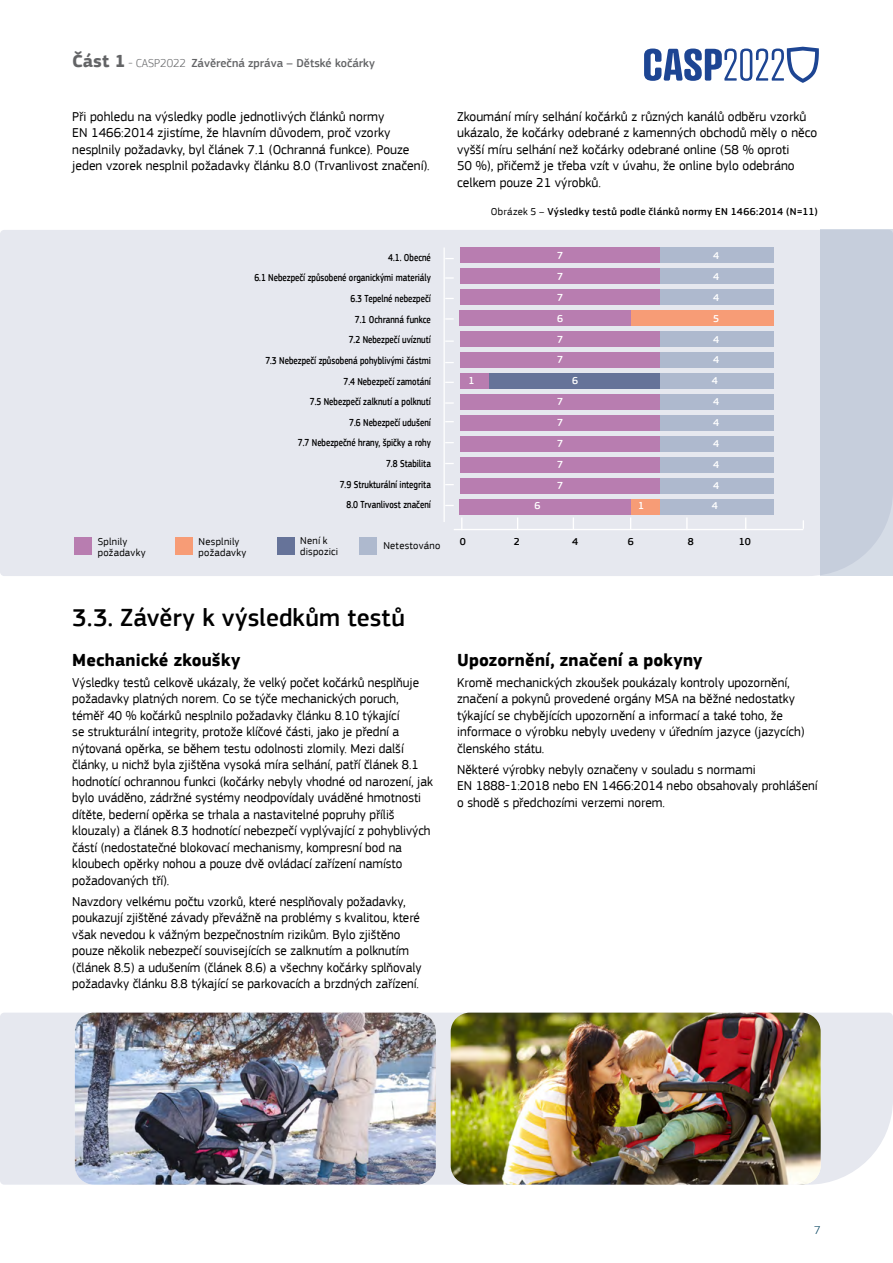
<style>
.page{position:relative;width:893px;height:1263px;background:#fff}
.page>*{position:absolute;margin:0;border:0;box-sizing:border-box;transform-origin:0 0}
.t1{font:500 25.5px "EC Square Sans Pro";letter-spacing:.005em;color:#000}
.t2{font:700 18px "EC Square Sans Pro";letter-spacing:.01em;color:#000}
.t3{font:13.5px/16.5px "EC Square Sans Pro";color:#000}
.t4{font:500 12px "EC Square Sans Pro";color:#636466}
.t5{font:300 12px "EC Square Sans Pro";color:#02405d}
.t6{font:500 10.5px/20.7px "EC Square Sans Pro";color:#000;text-align:right;scale:.81 1}
.t7{font:10.5px/10.5px "EC Square Sans Pro";letter-spacing:.025em;color:#000}
.t8{font:500 10.5px "EC Square Sans Pro";letter-spacing:.025em;color:#000}
.t9{font:500 10.5px "EC Square Sans Pro";color:#fff}
.t10{font:500 10.5px "EC Square Sans Pro";color:#000}
.s1{font-weight:700;font-size:18px}
.s2{font-weight:300}
.s3{font-weight:400}
</style>
<div class="page">
<div style="left:0;top:230px;width:821px;height:346px;background:#e6e8ef"></div>
<div style="left:660px;top:248px;width:114px;height:15px;background:#aeb9ce"></div>
<div style="left:660px;top:269px;width:114px;height:15px;background:#aeb9ce"></div>
<div style="left:660px;top:290px;width:114px;height:15px;background:#aeb9ce"></div>
<div style="left:660px;top:332px;width:114px;height:15px;background:#aeb9ce"></div>
<div style="left:660px;top:353px;width:114px;height:15px;background:#aeb9ce"></div>
<div style="left:660px;top:373px;width:114px;height:16px;background:#aeb9ce"></div>
<div style="left:660px;top:394px;width:114px;height:15px;background:#aeb9ce"></div>
<div style="left:660px;top:415px;width:114px;height:15px;background:#aeb9ce"></div>
<div style="left:660px;top:436px;width:114px;height:15px;background:#aeb9ce"></div>
<div style="left:660px;top:457px;width:114px;height:15px;background:#aeb9ce"></div>
<div style="left:660px;top:478px;width:114px;height:15px;background:#aeb9ce"></div>
<div style="left:660px;top:499px;width:114px;height:15px;background:#aeb9ce"></div>
<div style="left:488px;top:373px;width:171px;height:16px;background:#667399"></div>
<div style="left:631px;top:311px;width:143px;height:15px;background:#f79c76"></div>
<div style="left:631px;top:499px;width:28px;height:15px;background:#f79c76"></div>
<div style="left:460px;top:248px;width:199px;height:15px;background:#b87db0"></div>
<div style="left:460px;top:269px;width:199px;height:15px;background:#b87db0"></div>
<div style="left:460px;top:290px;width:199px;height:15px;background:#b87db0"></div>
<div style="left:460px;top:311px;width:171px;height:15px;background:#b87db0"></div>
<div style="left:460px;top:332px;width:199px;height:15px;background:#b87db0"></div>
<div style="left:460px;top:353px;width:199px;height:15px;background:#b87db0"></div>
<div style="left:460px;top:373px;width:28px;height:16px;background:#b87db0"></div>
<div style="left:460px;top:394px;width:199px;height:15px;background:#b87db0"></div>
<div style="left:460px;top:415px;width:199px;height:15px;background:#b87db0"></div>
<div style="left:460px;top:436px;width:199px;height:15px;background:#b87db0"></div>
<div style="left:460px;top:457px;width:199px;height:15px;background:#b87db0"></div>
<div style="left:460px;top:478px;width:199px;height:15px;background:#b87db0"></div>
<div style="left:460px;top:499px;width:171px;height:15px;background:#b87db0"></div>
<svg style="left:461px;top:517px;width:1px;height:12px"></svg>
<svg style="left:517px;top:517px;width:1px;height:12px"></svg>
<svg style="left:573px;top:517px;width:1px;height:12px"></svg>
<svg style="left:630px;top:517px;width:1px;height:12px"></svg>
<svg style="left:686px;top:517px;width:2px;height:12px"></svg>
<svg style="left:745px;top:517px;width:1px;height:12px"></svg>
<hr style="left:454px;top:529px;width:349px;height:1px;background:#fff">
<div style="left:75px;top:537px;width:17px;height:17px;background:#b87db0"></div>
<div style="left:175px;top:537px;width:17px;height:17px;background:#f79c76"></div>
<div style="left:277px;top:537px;width:17px;height:17px;background:#667399"></div>
<div style="left:359px;top:537px;width:17px;height:17px;background:#aeb9ce"></div>
<hr style="left:443px;top:248px;width:2px;height:274px;background:#fff">
<svg style="left:445px;top:277px;width:9px;height:2px"></svg>
<svg style="left:445px;top:318px;width:9px;height:2px"></svg>
<svg style="left:445px;top:340px;width:9px;height:2px"></svg>
<svg style="left:445px;top:402px;width:9px;height:2px"></svg>
<div style="left:821px;top:230px;width:72px;height:346px;background:#c6cedc"></div>
<div style="left:0;top:1013px;width:893px;height:172px;background:#e6e8ef"></div>
<img style="left:75px;top:1012px;width:361px;height:173px">
<img style="left:451px;top:1012px;width:370px;height:173px">
<svg style="left:644px;top:47px;width:175px;height:36px"></svg>
<p class="t4" style="left:72px;top:56px;width:304px"><span class="s1">Část 1</span> <span class="s2">- CASP2022</span> Závěrečná zpráva – Dětské kočárky</p>
<p class="t3" style="left:72px;top:108px;width:359px">Při pohledu na výsledky podle jednotlivých článků normy<br>EN 1466:2014 zjistíme, že hlavním důvodem, proč vzorky nesplnily požadavky, byl článek 7.1 (Ochranná funkce). Pouze jeden vzorek nesplnil požadavky článku 8.0 (Trvanlivost značení).</p>
<p class="t6" style="left:254px;top:247px;width:219px">4.1. Obecné<br>6.1 Nebezpečí způsobené organickými materiály<br>6.3 Tepelné nebezpečí<br>7.1 Ochranná funkce<br>7.2 Nebezpečí uvíznutí<br>7.3 Nebezpečí způsobená pohyblivými částmi<br>7.4 Nebezpečí zamotání<br>7.5 Nebezpečí zalknutí a polknutí<br>7.6 Nebezpečí udušení<br>7.7 Nebezpečné hrany, špičky a rohy<br>7.8 Stabilita<br>7.9 Strukturální integrita<br>8.0 Trvanlivost značení</p>
<p class="t3" style="left:457px;top:108px;width:362px">Zkoumání míry selhání kočárků z různých kanálů odběru vzorků ukázalo, že kočárky odebrané z kamenných obchodů měly o něco vyšší míru selhání než kočárky odebrané online (58 % oproti<br>50 %), přičemž je třeba vzít v úvahu, že online bylo odebráno celkem pouze 21 výrobků.</p>
<p class="t8" style="left:491px;top:206px;width:328px"><span class="s3">Obrázek 5 –</span> Výsledky testů podle článků normy EN 1466:2014 (N=11)</p>
<p class="t9" style="left:557px;top:250px;width:8px">7</p>
<p class="t9" style="left:713px;top:250px;width:8px">4</p>
<p class="t9" style="left:557px;top:270px;width:8px">7</p>
<p class="t9" style="left:713px;top:270px;width:8px">4</p>
<p class="t9" style="left:557px;top:291px;width:8px">7</p>
<p class="t9" style="left:713px;top:291px;width:8px">4</p>
<p class="t9" style="left:557px;top:312px;width:8px">6</p>
<p class="t9" style="left:713px;top:312px;width:8px">5</p>
<p class="t9" style="left:557px;top:333px;width:8px">7</p>
<p class="t9" style="left:713px;top:333px;width:8px">4</p>
<p class="t9" style="left:557px;top:354px;width:8px">7</p>
<p class="t9" style="left:713px;top:354px;width:8px">4</p>
<p class="t9" style="left:469px;top:375px;width:8px">1</p>
<p class="t9" style="left:572px;top:375px;width:8px">6</p>
<p class="t9" style="left:712px;top:375px;width:8px">4</p>
<p class="t9" style="left:557px;top:395px;width:8px">7</p>
<p class="t9" style="left:713px;top:395px;width:8px">4</p>
<p class="t9" style="left:557px;top:416px;width:8px">7</p>
<p class="t9" style="left:713px;top:416px;width:8px">4</p>
<p class="t9" style="left:557px;top:437px;width:8px">7</p>
<p class="t9" style="left:713px;top:437px;width:8px">4</p>
<p class="t9" style="left:557px;top:458px;width:8px">7</p>
<p class="t9" style="left:713px;top:458px;width:8px">4</p>
<p class="t9" style="left:557px;top:479px;width:8px">7</p>
<p class="t9" style="left:713px;top:479px;width:8px">4</p>
<p class="t9" style="left:535px;top:500px;width:8px">6</p>
<p class="t9" style="left:638px;top:500px;width:8px">1</p>
<p class="t9" style="left:712px;top:500px;width:8px">4</p>
<p class="t7" style="left:98px;top:537px;width:31px">Splnily</p>
<p class="t10" style="left:460px;top:536px;width:8px">0</p>
<p class="t10" style="left:514px;top:536px;width:8px">2</p>
<p class="t10" style="left:572px;top:536px;width:8px">4</p>
<p class="t10" style="left:628px;top:536px;width:8px">6</p>
<p class="t10" style="left:688px;top:536px;width:8px">8</p>
<p class="t10" style="left:739px;top:536px;width:14px">10</p>
<p class="t7" style="left:98px;top:547px;width:49px">požadavky</p>
<p class="t7" style="left:199px;top:536px;width:49px">Nesplnily požadavky</p>
<p class="t7" style="left:300px;top:536px;width:40px">Není k dispozici</p>
<p class="t7" style="left:383px;top:541px;width:59px">Netestováno</p>
<h1 class="t1" style="left:72px;top:602px;width:334px">3.3. Závěry k výsledkům testů</h1>
<h2 class="t2" style="left:72px;top:649px;width:170px">Mechanické zkoušky</h2>
<p class="t3" style="left:72px;top:674px;width:362px">Výsledky testů celkově ukázaly, že velký počet kočárků nesplňuje požadavky platných norem. Co se týče mechanických poruch, téměř 40 % kočárků nesplnilo požadavky článku 8.10 týkající<br>se strukturální integrity, protože klíčové části, jako je přední a nýtovaná opěrka, se během testu odolnosti zlomily. Mezi další články, u nichž byla zjištěna vysoká míra selhání, patří článek 8.1 hodnotící ochrannou funkci (kočárky nebyly vhodné od narození, jak bylo uváděno, zádržné systémy neodpovídaly uváděné hmotnosti dítěte, bederní opěrka se trhala a nastavitelné popruhy příliš klouzaly) a článek 8.3 hodnotící nebezpečí vyplývající z pohyblivých částí (nedostatečné blokovací mechanismy, kompresní bod na kloubech opěrky nohou a pouze dvě ovládací zařízení namísto požadovaných tří).</p>
<p class="t3" style="left:72px;top:893px;width:351px">Navzdory velkému počtu vzorků, které nesplňovaly požadavky, poukazují zjištěné závady převážně na problémy s kvalitou, které však nevedou k vážným bezpečnostním rizikům. Bylo zjištěno pouze několik nebezpečí souvisejících se zalknutím a polknutím (článek 8.5) a udušením (článek 8.6) a všechny kočárky splňovaly požadavky článku 8.8 týkající se parkovacích a brzdných zařízení.</p>
<h2 class="t2" style="left:457px;top:649px;width:247px">Upozornění, značení a pokyny</h2>
<p class="t3" style="left:457px;top:674px;width:349px">Kromě mechanických zkoušek poukázaly kontroly upozornění, značení a pokynů provedené orgány MSA na běžné nedostatky týkající se chybějících upozornění a informací a také toho, že informace o výrobku nebyly uvedeny v úředním jazyce (jazycích) členského státu.</p>
<p class="t3" style="left:457px;top:761px;width:362px">Některé výrobky nebyly označeny v souladu s normami<br>EN 1888-1:2018 nebo EN 1466:2014 nebo obsahovaly prohlášení o shodě s předchozími verzemi norem.</p>
<p class="t5" style="left:814px;top:1223px;width:8px">7</p>
</div>
